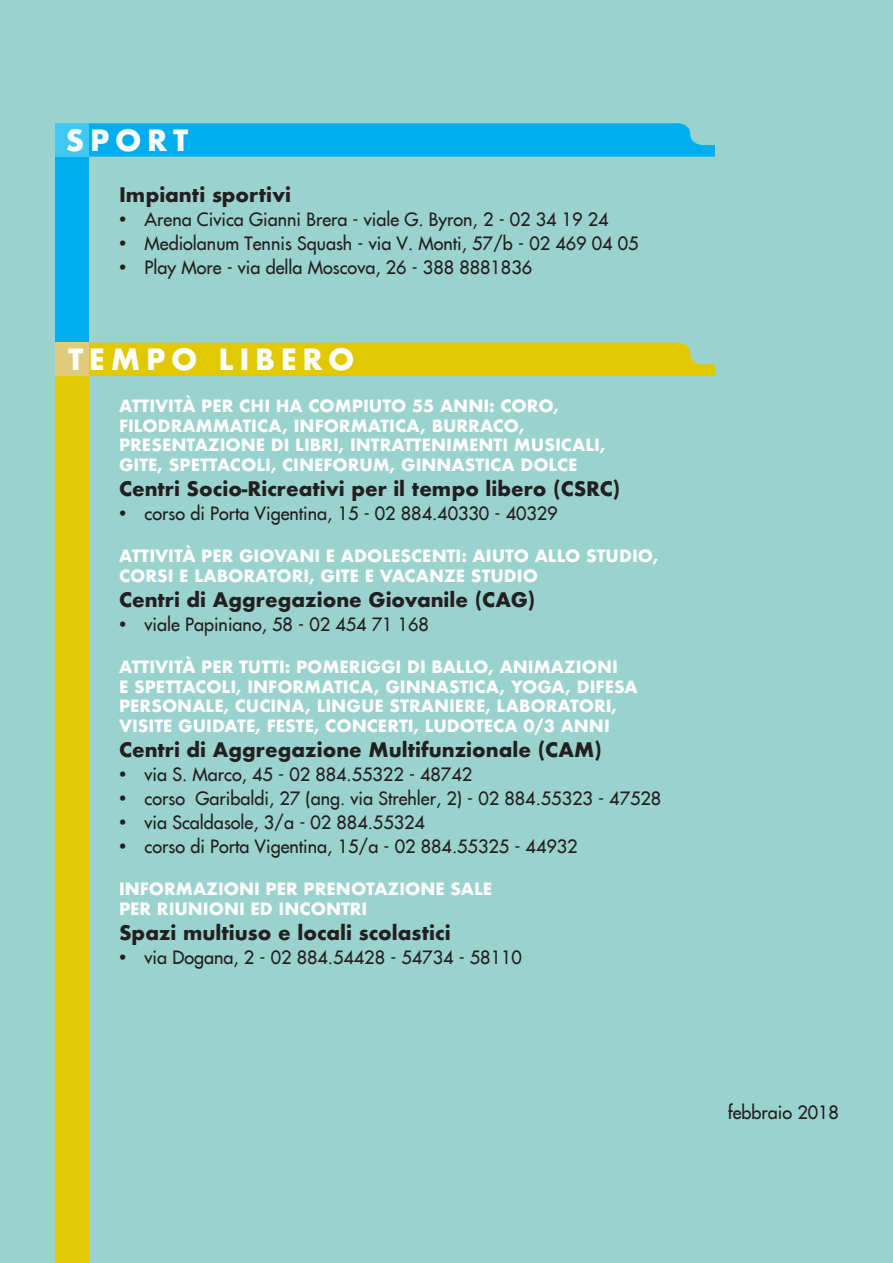
<style>
.page{position:relative;width:893px;height:1263px;background:#9ad2ce}
.page>*{position:absolute;margin:0;border:0;box-sizing:border-box;transform-origin:0 0}
.t1{font:700 28.5px "Futura";color:#fff}
.t2{font:700 19.5px "Futura";color:#231f20}
.t3{font:18px "Futura";color:#231f20}
.t4{font:700 16.5px/19.5px "Futura";color:#fff}
.s1{font-family:"Futura BT";font-weight:500}
</style>
<div class="page">
<svg style="left:89px;top:123px;width:626px;height:34px;background:#06afed"></svg>
<div style="left:89px;top:343px;width:626px;height:33px;background:#e0c802"></div>
<div style="left:55px;top:158px;width:34px;height:224px;background:#00aeef"></div>
<div style="left:55px;top:376px;width:34px;height:887px;background:#e0c802"></div>
<div style="left:55px;top:123px;width:34px;height:34px;background:#40c7f4"></div>
<div style="left:55px;top:343px;width:34px;height:33px;background:#dfcc7b"></div>
<h1 class="t1" style="left:66px;top:120px;width:26px">SPORT</h1>
<p class="t2" style="left:119px;top:181px;width:174px">I MPIANTI SPORTIVI</p>
<p class="t3" style="left:118px;top:208px;width:493px"><span class="s1">•</span> Arena Civica Gianni Brera - viale G. Byron, 2 - 02 34 19 24</p>
<p class="t3" style="left:118px;top:232px;width:522px"><span class="s1">•</span> Mediolanum Tennis Squash - via V. Monti, 57/b - 02 469 04 05</p>
<p class="t3" style="left:118px;top:256px;width:416px"><span class="s1">•</span> Play More - via della Moscova, 26 - 388 8881836</p>
<h1 class="t1" style="left:68px;top:339px;width:27px">TEMPO</h1>
<h1 class="t1" style="left:219px;top:339px;width:24px">LIBERO</h1>
<p class="t4" style="left:119px;top:396px;width:488px">ATTIVITÀ PER CHI HA COMPIUTO 55 ANNI: CORO, FILODRAMMATICA, INFORMATICA, BURRACO, PRESENTAZIONE DI LIBRI, INTRATTENIMENTI MUSICALI, GITE, SPETTACOLI, CINEFORUM, GINNASTICA DOLCE</p>
<p class="t2" style="left:119px;top:475px;width:456px">CENTRI SOCIO-RICREATIVI PER IL TEMPO LIBERO (CSRC</p>
<p class="t2" style="left:613px;top:475px;width:9px">)</p>
<p class="t3" style="left:118px;top:502px;width:442px"><span class="s1">•</span> corso di Porta Vigentina, 15 - 02 884.40330 - 40329</p>
<p class="t4" style="left:119px;top:546px;width:541px">ATTIVITÀ PER GIOVANI E ADOLESCENTI: AIUTO ALLO STUDIO,<br>CORSI E LABORATORI, GITE E VACANZE STUDIO</p>
<p class="t2" style="left:119px;top:586px;width:379px">CENTRI DI AGGREGAZIONE GIOVANILE (CAG</p>
<p class="t2" style="left:528px;top:586px;width:9px">)</p>
<p class="t3" style="left:118px;top:613px;width:313px"><span class="s1">•</span> viale Papiniano, 58 - 02 454 71 168</p>
<p class="t4" style="left:119px;top:657px;width:520px">ATTIVITÀ PER TUTTI: POMERIGGI DI BALLO, ANIMAZIONI<br>E SPETTACOLI, INFORMATICA, GINNASTICA, YOGA, DIFESA PERSONALE, CUCINA, LINGUE STRANIERE, LABORATORI, VISITE GUIDATE, FESTE, CONCERTI, LUDOTECA 0/3 ANNI</p>
<p class="t2" style="left:119px;top:736px;width:443px">CENTRI DI AGGREGAZIONE MULTIFUNZIONALE (CAM</p>
<p class="t2" style="left:594px;top:736px;width:9px">)</p>
<p class="t3" style="left:118px;top:763px;width:356px"><span class="s1">•</span> via S. Marco, 45 - 02 884.55322 - 48742</p>
<p class="t3" style="left:118px;top:787px;width:545px"><span class="s1">•</span> corso Garibaldi, 27 (ang. via Strehler, 2) - 02 884.55323 - 47528</p>
<p class="t3" style="left:118px;top:811px;width:309px"><span class="s1">•</span> via Scaldasole, 3/a - 02 884.55324</p>
<p class="t3" style="left:118px;top:835px;width:462px"><span class="s1">•</span> corso di Porta Vigentina, 15/a - 02 884.55325 - 44932</p>
<p class="t4" style="left:119px;top:879px;width:375px">I NFORMAZIONI PER PRENOTAZIONE SALE<br>PER RIUNIONI ED INCONTRI</p>
<p class="t2" style="left:119px;top:919px;width:333px">SPAZI MULTIUSO E LOCALI SCOLASTICI</p>
<p class="t3" style="left:118px;top:946px;width:406px"><span class="s1">•</span> via Dogana, 2 - 02 884.54428 - 54734 - 58110</p>
<p class="t3" style="left:728px;top:1101px;width:113px">febbraio 2018</p>
</div>
